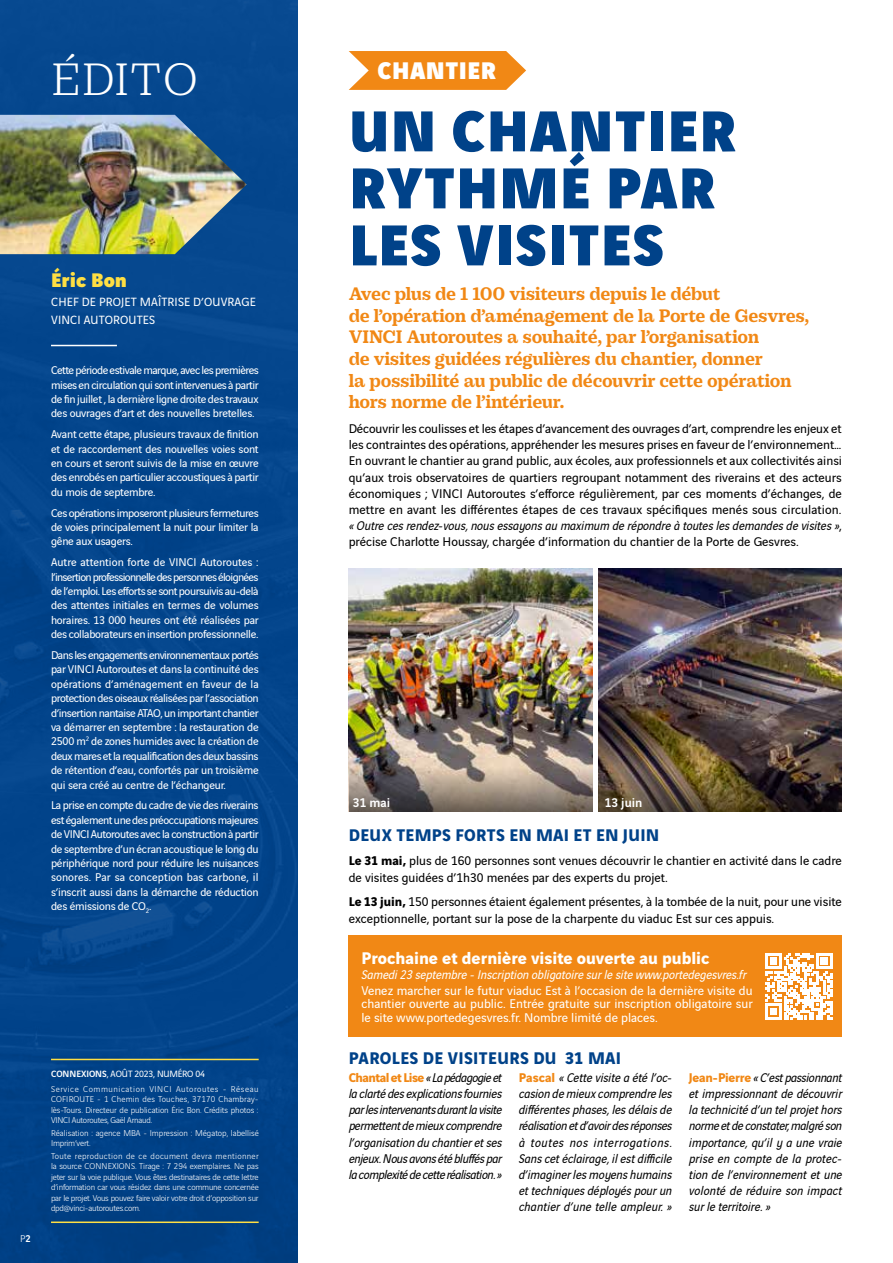
<style>
.page{position:relative;width:893px;height:1263px;background:#fff}
.page>*{position:absolute;margin:0;border:0;box-sizing:border-box;transform-origin:0 0}
.t1{font:900 61.5px/57px "Vinci Sans";letter-spacing:.02em;color:#004289}
.t2{font:300 45px "Practical Serif";letter-spacing:-.005em;color:#fff}
.t3{font:900 25.65px "Vinci Sans";letter-spacing:.02em;color:#fff}
.t4{font:900 21px "Vinci Sans";color:#ffdf43}
.t5{font:800 18px/21.6px "Practical Serif";letter-spacing:-.02em;color:#f18815}
.t6{font:700 18px "Vinci Sans";letter-spacing:.02em;color:#004289}
.t7{font:700 18px "Vinci Sans";color:#fff}
.t8{font:13.5px/16.2px "Vinci Sans";color:#000}
.t9{font:italic 13.5px/16.2px "Vinci Sans";color:#000;text-align:justify}
.t10{font:13.5px/13.5px "Vinci Sans";color:#fff;text-align:justify}
.t11{font:italic 13.5px "Vinci Sans";color:#fff}
.t12{font:500 13.5px "Vinci Sans";color:#fff}
.t13{font:12.75px/18.5px "Vinci Sans";letter-spacing:.01em;color:#fff}
.t14{font:12px/14.4px "Vinci Sans";letter-spacing:-.015em;color:#fff;text-align:justify}
.t15{font:300 10.5px "Vinci Sans";color:#fff}
.t16{font:9.75px "Vinci Sans";letter-spacing:-.025em;color:#fff}
.t17{font:300 9px/10.5px "Vinci Sans";letter-spacing:-.025em;color:#fff;text-align:justify}
.t18{font:300 9px/10.5px "Vinci Sans";color:#fff}
.s1{font-weight:500}
.s2{font-style:italic}
.s3{font-weight:700}
.s4{font-weight:700;font-style:normal;color:#f18815}
</style>
<div class="page">
<img style="left:349px;top:568px;width:243px;height:199px">
<img style="left:598px;top:568px;width:244px;height:243px">
<div style="left:349px;top:935px;width:493px;height:102px;background:#f18815"></div>
<svg style="left:349px;top:51px;width:177px;height:39px;background:#f2952f"></svg>
<div style="left:0;top:0;width:298px;height:1263px;background:#004289"></div>
<img style="left:0;top:115px;width:247px;height:139px">
<hr style="left:51px;top:345px;width:66px;height:1px;background:#fff">
<hr style="left:51px;top:1059px;width:208px;height:1px;background:#ffdf43">
<hr style="left:51px;top:1221px;width:208px;height:2px;background:#ffdf43">
<svg style="left:349px;top:767px;width:243px;height:44px;background:#877b72"></svg>
<img style="left:599px;top:767px;width:243px;height:44px">
<svg style="left:765px;top:953px;width:67px;height:67px"></svg>
<h2 class="t2" style="left:51px;top:52px;width:149px">ÉDITO</h2>
<h3 class="t4" style="left:51px;top:263px;width:77px">Éric Bon</h3>
<p class="t13" style="left:51px;top:291px;width:206px">CHEF DE PROJET MAÎTRISE D’OUVRAGE<br>VINCI AUTOROUTES</p>
<p class="t14" style="left:51px;top:362px;width:209px">Cette période estivale marque, avec les premières mises en circulation qui sont intervenues à partir de fin juillet , la dernière ligne droite des travaux des ouvrages d’art et des nouvelles bretelles.</p>
<p class="t14" style="left:51px;top:426px;width:209px">Avant cette étape, plusieurs travaux de finition et de raccordement des nouvelles voies sont en cours et seront suivis de la mise en oeuvre des enrobés en particulier accoustiques à partir du mois de septembre.</p>
<p class="t14" style="left:51px;top:504px;width:209px">Ces opérations imposeront plusieurs fermetures de voies principalement la nuit pour limiter la gêne aux usagers.</p>
<p class="t14" style="left:51px;top:554px;width:209px">Autre attention forte de VINCI Autoroutes : l’insertion professionnelle des personnes éloignées de l’emploi. Les efforts se sont poursuivis au-delà des attentes initiales en termes de volumes horaires. 13 000 heures ont été réalisées par des collaborateurs en insertion professionnelle.</p>
<p class="t14" style="left:51px;top:647px;width:209px">Dans les engagements environnementaux portés par VINCI Autoroutes et dans la continuité des opérations d’aménagement en faveur de la protection des oiseaux réalisées par l’association d’insertion nantaise ATAO, un important chantier va démarrer en septembre : la restauration de 2500 m<sup>2</sup> de zones humides avec la création de deux mares et la requalification des deux bassins de rétention d’eau, confortés par un troisième qui sera créé au centre de l’échangeur.</p>
<p class="t14" style="left:51px;top:797px;width:209px">La prise en compte du cadre de vie des riverains est également une des préoccupations majeures de VINCI Autoroutes avec la construction à partir de septembre d’un écran acoustique le long du périphérique nord pour réduire les nuisances sonores. Par sa conception bas carbone, il s’inscrit aussi dans la démarche de réduction des émissions de CO<sub>2</sub>.</p>
<p class="t15" style="left:20px;top:1230px;width:12px">P<span class="s1">2</span></p>
<p class="t16" style="left:51px;top:1066px;width:155px"><span class="s1">CONNEXIONS</span>, AOÛT 2023, NUMÉRO 04</p>
<p class="t17" style="left:51px;top:1082px;width:209px">Service Communication VINCI Autoroutes - Réseau COFIROUTE - 1 Chemin des Touches, 37170 Chambray&shy;lès-Tours. Directeur de publication Éric Bon. Crédits photos :<br>VINCI Autoroutes, Gaël Arnaud.</p>
<p class="t18" style="left:51px;top:1127px;width:209px">Réalisation : agence MBA - Impression : Mégatop, labellisé<br>Imprim’vert.</p>
<p class="t17" style="left:51px;top:1150px;width:209px">Toute reproduction de ce document devra mentionner la source CONNEXIONS. Tirage : 7 294 exemplaires. Ne pas jeter sur la voie publique. Vous êtes destinataires de cette lettre d’information car vous résidez dans une commune concernée par le projet. Vous pouvez faire valoir votre droit d’opposition sur dpd@vinci-autoroutes.com.</p>
<h3 class="t3" style="left:377px;top:49px;width:120px">CHANTIER</h3>
<h1 class="t1" style="left:349px;top:96px;width:388px">UN CHANTIER<br>RYTHMÉ PAR<br>LES VISITES</h1>
<p class="t5" style="left:349px;top:283px;width:462px">Avec plus de 1 100 visiteurs depuis le début<br>de l’opération d’aménagement de la Porte de Gesvres, VINCI Autoroutes a souhaité, par l’organisation<br>de visites guidées régulières du chantier, donner<br>la possibilité au public de découvrir cette opération hors norme de l’intérieur.</p>
<p class="t8" style="left:349px;top:419px;width:495px;text-align:justify">Découvrir les coulisses et les étapes d’avancement des ouvrages d’art, comprendre les enjeux et les contraintes des opérations, appréhender les mesures prises en faveur de l’environnement… En ouvrant le chantier au grand public, aux écoles, aux professionnels et aux collectivités ainsi qu’aux trois observatoires de quartiers regroupant notamment des riverains et des acteurs économiques ; VINCI Autoroutes s’efforce régulièrement, par ces moments d’échanges, de mettre en avant les différentes étapes de ces travaux spécifiques menés sous circulation. <span class="s2">« Outre ces rendez-vous, nous essayons au maximum de répondre à toutes les demandes de visites »</span>, précise Charlotte Houssay, chargée d’information du chantier de la Porte de Gesvres.</p>
<p class="t12" style="left:353px;top:792px;width:39px">31 mai</p>
<p class="t12" style="left:605px;top:792px;width:39px">13 juin</p>
<h3 class="t6" style="left:349px;top:820px;width:312px">DEUX TEMPS FORTS EN MAI ET EN JUIN</h3>
<p class="t8" style="left:349px;top:852px;width:495px"><span class="s3">Le 31 mai,</span> plus de 160 personnes sont venues découvrir le chantier en activité dans le cadre de visites guidées d’1h30 menées par des experts du projet.</p>
<p class="t8" style="left:349px;top:893px;width:495px"><span class="s3">Le 13 juin,</span> 150 personnes étaient également présentes, à la tombée de la nuit, pour une visite exceptionnelle, portant sur la pose de la charpente du viaduc Est sur ces appuis.</p>
<h3 class="t7" style="left:361px;top:944px;width:350px">Prochaine et dernière visite ouverte au public</h3>
<p class="t11" style="left:361px;top:965px;width:386px">Samedi 23 septembre - Inscription obligatoire sur le site www.portedegesvres.fr</p>
<p class="t10" style="left:361px;top:982px;width:393px">Venez marcher sur le futur viaduc Est à l’occasion de la dernière visite du chantier ouverte au public. Entrée gratuite sur inscription obligatoire sur le site www.portedegesvres.fr. Nombre limité de places.</p>
<h3 class="t6" style="left:349px;top:1043px;width:274px">PAROLES DE VISITEURS DU 31 MAI</h3>
<p class="t9" style="left:349px;top:1068px;width:155px"><span class="s4">Chantal et Lise</span>« La pédagogie et la clarté des explications fournies par les intervenants durant la visite permettent de mieux comprendre l’organisation du chantier et ses enjeux. Nous avons été bluffés par la complexité de cette réalisation. »</p>
<p class="t9" style="left:519px;top:1068px;width:155px"><span class="s4">Pascal</span> « Cette visite a été l’oc&shy;casion de mieux comprendre les différentes phases, les délais de réalisation et d’avoir des réponses à toutes nos interrogations.<br>Sans cet éclairage, il est difficile d’imaginer les moyens humains et techniques déployés pour un chantier d’une telle ampleur. »</p>
<p class="t9" style="left:689px;top:1068px;width:155px"><span class="s4">Jean-Pierre</span> « C’est passionnant et impressionnant de découvrir la technicité d’un tel projet hors norme et de constater, malgré son importance, qu’il y a une vraie prise en compte de la protec&shy;tion de l’environnement et une volonté de réduire son impact sur le territoire. »</p>
</div>
